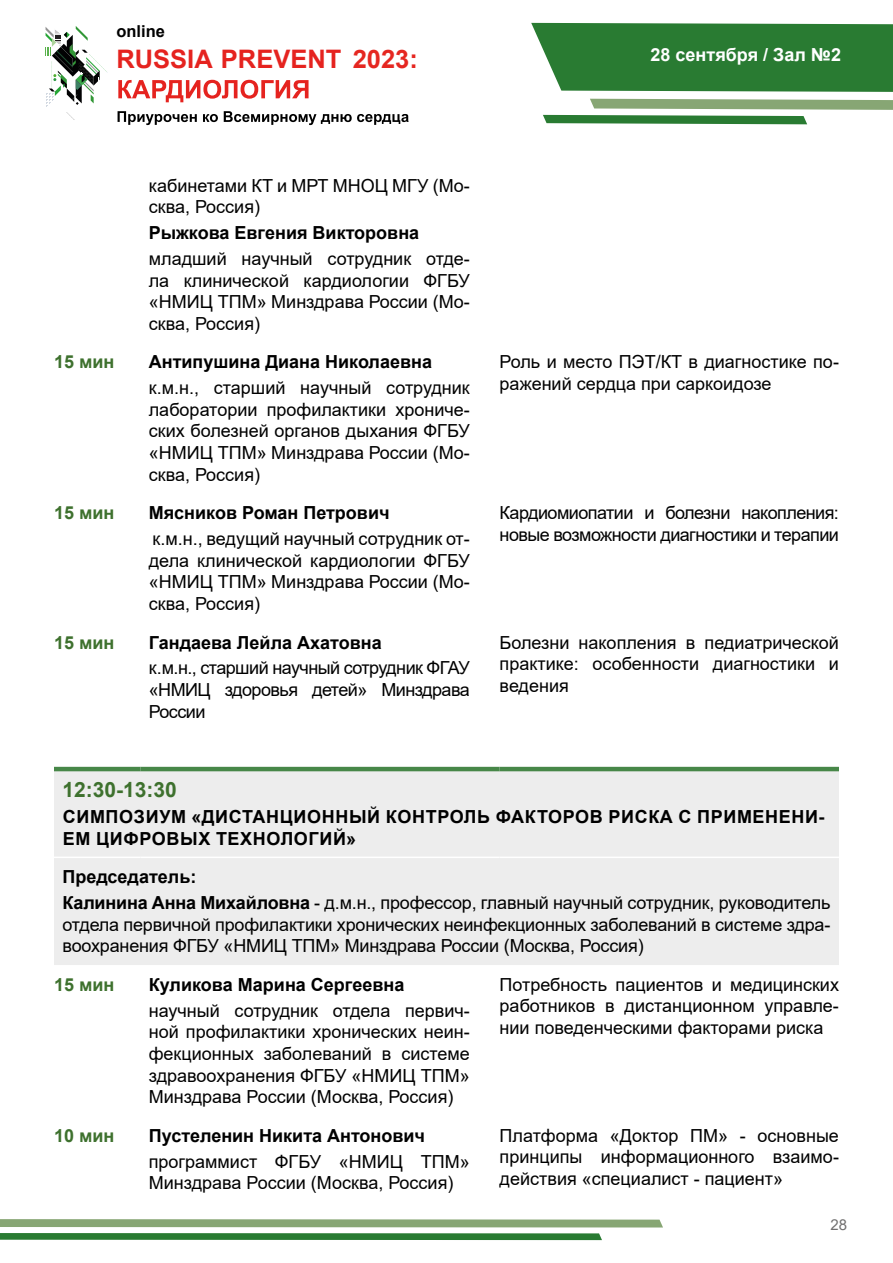
<style>
.page{position:relative;width:893px;height:1263px;background:#fff}
.page>*{position:absolute;margin:0;border:0;box-sizing:border-box;transform-origin:0 0}
.t1{font:700 25.5px "Arial";color:#e5231f}
.t2{font:700 25.5px "Arial";color:#e52721}
.t3{font:700 21px "Arial";color:#3e712e}
.t4{font:18px/21.6px "Arial";color:#000;text-align:justify}
.t5{font:700 18px "Arial";color:#000}
.t6{font:700 18px/21.6px "Arial";letter-spacing:.035em;color:#000}
.t7{font:18px/21.6px "Arial";letter-spacing:-.03em;color:#000}
.t8{font:700 18px "Arial";color:#3e712e}
.t9{font:700 18px "Arial";color:#fff}
.t10{font:700 16.5px "Arial";color:#000}
.t11{font:15px "Arial";color:#706f6f}
.s1{font-weight:700}
</style>
<div class="page">
<svg style="left:531px;top:23px;width:362px;height:69px"></svg>
<svg style="left:543px;top:99px;width:350px;height:25px"></svg>
<svg style="left:0;top:1233px;width:602px;height:7px"></svg>
<svg style="left:0;top:1219px;width:663px;height:8px"></svg>
<svg style="left:118px;top:80px;width:191px;height:22px"></svg>
<svg style="left:118px;top:111px;width:79px;height:14px"></svg>
<svg style="left:203px;top:114px;width:15px;height:8px"></svg>
<svg style="left:224px;top:111px;width:185px;height:14px"></svg>
<svg style="left:46px;top:26px;width:62px;height:94px"></svg>
<svg style="left:54px;top:766px;width:785px;height:1px"></svg>
<div style="left:54px;top:771px;width:785px;height:194px;background:#ededed"></div>
<hr style="left:54px;top:767px;width:86px;height:4px;background:#478748">
<hr style="left:140px;top:767px;width:360px;height:4px;background:#478748">
<hr style="left:500px;top:767px;width:339px;height:4px;background:#478748">
<hr style="left:54px;top:856px;width:86px;height:2px;background:#fff">
<hr style="left:140px;top:856px;width:360px;height:2px;background:#fff">
<hr style="left:500px;top:856px;width:339px;height:2px;background:#fff">
<p class="t10" style="left:116px;top:20px;width:50px">online</p>
<h1 class="t1" style="left:116px;top:41px;width:290px">RUSSIA PREVENT 2020</h1>
<h1 class="t2" style="left:353px;top:41px;width:67px">2023:</h1>
<p class="t9" style="left:651px;top:42px;width:192px">28 сентября / Зал №2</p>
<p class="t4" style="left:149px;top:174px;width:323px">кабинетами КТ и МРТ МНОЦ МГУ (Мо&shy;сква, Россия)</p>
<p class="t5" style="left:149px;top:220px;width:272px">Рыжкова Евгения Викторовна</p>
<p class="t4" style="left:149px;top:248px;width:323px">младший научный сотрудник отде&shy;ла клинической кардиологии ФГБУ «НМИЦ ТПМ» Минздрава России (Мо&shy;сква, Россия)</p>
<p class="t8" style="left:54px;top:349px;width:62px">15 мин</p>
<p class="t5" style="left:149px;top:349px;width:285px">Антипушина Диана Николаевна</p>
<p class="t4" style="left:149px;top:377px;width:323px">к.м.н., старший научный сотрудник лаборатории профилактики хрониче&shy;ских болезней органов дыхания ФГБУ «НМИЦ ТПМ» Минздрава России (Мо&shy;сква, Россия)</p>
<p class="t8" style="left:54px;top:500px;width:62px">15 мин</p>
<p class="t5" style="left:149px;top:500px;width:242px">Мясников Роман Петрович</p>
<p class="t4" style="left:149px;top:528px;width:323px">к.м.н., ведущий научный сотрудник от&shy;дела клинической кардиологии ФГБУ «НМИЦ ТПМ» Минздрава России (Мо&shy;сква, Россия)</p>
<p class="t8" style="left:54px;top:630px;width:62px">15 мин</p>
<p class="t5" style="left:149px;top:630px;width:234px">Гандаева Лейла Ахатовна</p>
<p class="t4" style="left:149px;top:657px;width:323px">к.м.н., старший научный сотрудник ФГАУ «НМИЦ здоровья детей» Минздрава России</p>
<p class="t4" style="left:500px;top:351px;width:341px">Роль и место ПЭТ/КТ в диагностике по&shy;ражений сердца при саркоидозе</p>
<p class="t7" style="left:500px;top:502px;width:341px">Кардиомиопатии и болезни накопления: новые возможности диагностики и терапии</p>
<p class="t4" style="left:500px;top:631px;width:341px">Болезни накопления в педиатрической практике: особенности диагностики и ведения</p>
<p class="t3" style="left:63px;top:775px;width:116px">12:30-13:30</p>
<p class="t6" style="left:63px;top:806px;width:763px">СИМПОЗИУМ «ДИСТАНЦИОННЫЙ КОНТРОЛЬ ФАКТОРОВ РИСКА С ПРИМЕНЕНИ-<br>ЕМ ЦИФРОВЫХ ТЕХНОЛОГИЙ»</p>
<p class="t4" style="left:62px;top:864px;width:769px;line-height:25.8px"><span class="s1">Председатель:<br>Калинина Анна Михайловна</span> - д.м.н., профессор, главный научный сотрудник, руководитель</p>
<p class="t4" style="left:62px;top:913px;width:769px">отдела первичной профилактики хронических неинфекционных заболеваний в системе здра&shy;воохранения ФГБУ «НМИЦ ТПМ» Минздрава России (Москва, Россия)</p>
<p class="t8" style="left:54px;top:972px;width:62px">15 мин</p>
<p class="t5" style="left:149px;top:972px;width:257px">Куликова Марина Сергеевна</p>
<p class="t4" style="left:149px;top:999px;width:323px">научный сотрудник отдела первич&shy;ной профилактики хронических неин&shy;фекционных заболеваний в системе здравоохранения ФГБУ «НМИЦ ТПМ» Минздрава России (Москва, Россия)</p>
<p class="t4" style="left:500px;top:973px;width:341px">Потребность пациентов и медицинских работников в дистанционном управле&shy;нии поведенческими факторами риска</p>
<p class="t8" style="left:54px;top:1123px;width:62px">10 мин</p>
<p class="t5" style="left:149px;top:1123px;width:278px">Пустеленин Никита Антонович</p>
<p class="t4" style="left:149px;top:1150px;width:323px">программист ФГБУ «НМИЦ ТПМ»<br>Минздрава России (Москва, Россия)</p>
<p class="t4" style="left:500px;top:1124px;width:341px">Платформа «Доктор ПМ» - основные принципы информационного взаимо&shy;действия «специалист - пациент»</p>
<p class="t11" style="left:831px;top:1215px;width:18px">28</p>
</div>
